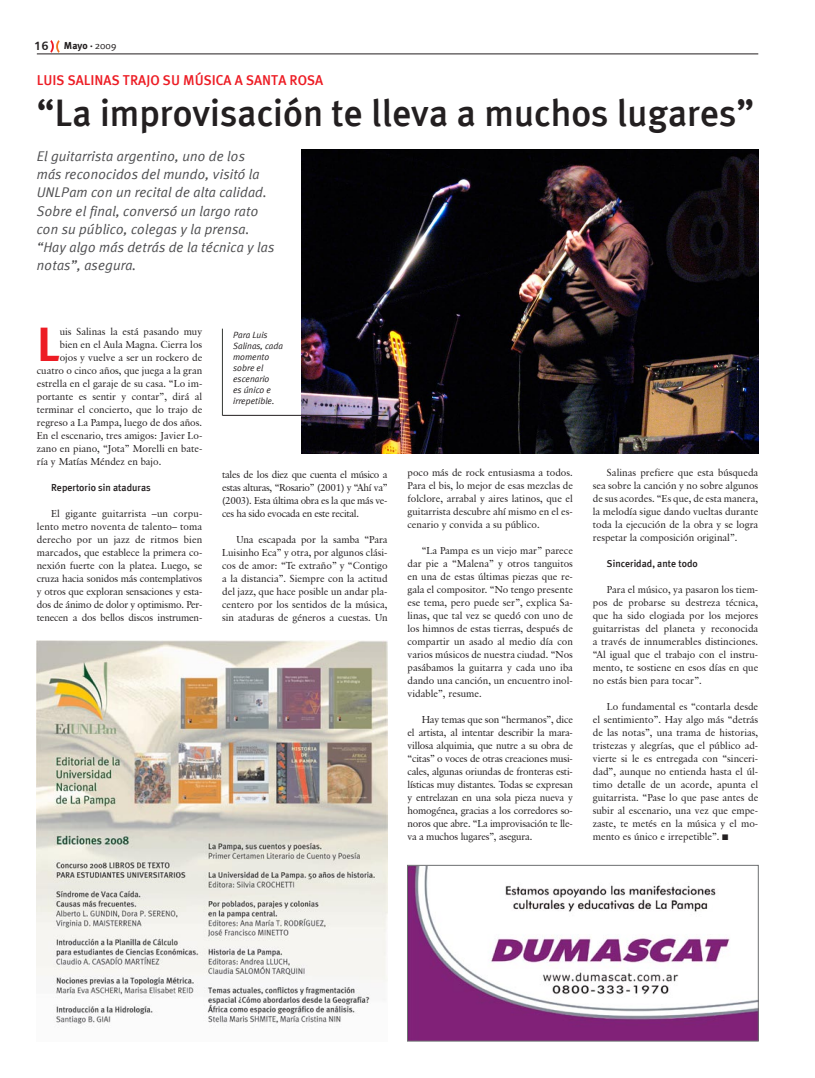
<style>
.page{position:relative;width:815px;height:1078px;background:#fff}
.page>*{position:absolute;margin:0;border:0;box-sizing:border-box;transform-origin:0 0}
.t1{font:700 47.4px "Meta Plus";color:#ed1c24}
.t2{font:500 37.5px "Meta Plus";color:#231f20}
.t3{font:italic 14px/18px "Meta Plus Normal";letter-spacing:.01em;color:#4d4d4f}
.t4{font:500 14px "Meta Plus";color:#ed1c24}
.t5{font:12px "Humanist 777 BT Bold B";color:#231f20}
.t6{font:10px/13px "Classical Garamond BT";color:#231f20;text-align:justify}
.t7{font:500 10px "Meta Plus";color:#231f20}
.t8{font:700 10px "Meta Plus";color:#231f20}
.t9{font:italic 9px/11px "Meta Plus Normal";color:#231f20}
.s1{font-family:"Meta Plus Normal";font-weight:400}
</style>
<div class="page">
<hr style="left:37px;top:53px;width:721px;height:1px;background:#231f20">
<svg style="left:50px;top:40px;width:10px;height:13px"></svg>
<img style="left:409px;top:866px;width:348px;height:173px">
<div style="left:407px;top:864px;width:352px;height:177px;border:1px solid #6d6f71"></div>
<img style="left:37px;top:640px;width:351px;height:384px">
<img style="left:301px;top:149px;width:457px;height:304px">
<hr style="left:222px;top:328px;width:1px;height:87px;background:#353934">
<hr style="left:223px;top:415px;width:165px;height:1px;background:#231f20">
<p class="t5" style="left:34px;top:38px;width:16px">16</p>
<p class="t8" style="left:64px;top:40px;width:54px">Mayo . <span class="s1">2009</span></p>
<h3 class="t4" style="left:37px;top:72px;width:288px">LUIS SALINAS TRAJO SU MÚSICA A SANTA ROSA</h3>
<h2 class="t2" style="left:37px;top:91px;width:719px">“La improvisación te lleva a muchos lugares”</h2>
<p class="t3" style="left:37px;top:147px;width:239px">El guitarrista argentino, uno de los<br>más reconocidos del mundo, visitó la UNLPam con un recital de alta calidad.<br>Sobre el final, conversó un largo rato con su público, colegas y la prensa. “Hay algo más detrás de la técnica y las notas”, asegura.</p>
<h1 class="t1" style="left:37px;top:316px;width:24px">L</h1>
<p class="t6" style="left:60px;top:324px;width:144px">uis Salinas la está pasando muy</p>
<p class="t6" style="left:60px;top:337px;width:144px">bien en el Aula Magna. Cierra los</p>
<p class="t6" style="left:60px;top:350px;width:144px">ojos y vuelve a ser un rockero de</p>
<p class="t6" style="left:37px;top:363px;width:167px">cuatro o cinco años, que juega a la gran</p>
<p class="t6" style="left:37px;top:376px;width:167px">estrella en el garaje de su casa. “Lo im-</p>
<p class="t6" style="left:37px;top:389px;width:167px">portante es sentir y contar”, dirá al</p>
<p class="t6" style="left:37px;top:402px;width:167px">terminar el concierto, que lo trajo de</p>
<p class="t6" style="left:37px;top:415px;width:167px">regreso a La Pampa, luego de dos años.</p>
<p class="t6" style="left:37px;top:428px;width:167px">En el escenario, tres amigos: Javier Lo-</p>
<p class="t6" style="left:37px;top:441px;width:167px">zano en piano, “Jota” Morelli en bate-</p>
<p class="t6" style="left:37px;top:454px;width:126px">ría y Matías Méndez en bajo.</p>
<p class="t7" style="left:51px;top:481px;width:101px">Repertorio sin ataduras</p>
<p class="t6" style="left:37px;top:506px;width:167px;text-indent:14px">El gigante guitarrista –un corpu&shy;lento metro noventa de talento– toma derecho por un jazz de ritmos bien marcados, que establece la primera co&shy;nexión fuerte con la platea. Luego, se cruza hacia sonidos más contemplativos y otros que exploran sensaciones y esta&shy;dos de ánimo de dolor y optimismo. Per&shy;tenecen a dos bellos discos instrumen-</p>
<p class="t9" style="left:233px;top:329px;width:51px">Para Luis<br>Salinas, cada momento sobre el escenario<br>es único e irrepetible.</p>
<p class="t6" style="left:222px;top:467px;width:167px">tales de los diez que cuenta el músico a estas alturas, “Rosario” (2001) y “Ahí va” (2003). Esta última obra es la que más ve&shy;ces ha sido evocada en este recital.</p>
<p class="t6" style="left:222px;top:532px;width:167px;text-indent:14px">Una escapada por la samba “Para Luisinho Eca” y otra, por algunos clási&shy;cos de amor: “Te extraño” y “Contigo a la distancia”. Siempre con la actitud del jazz, que hace posible un andar pla&shy;centero por los sentidos de la música, sin ataduras de géneros a cuestas. Un</p>
<p class="t6" style="left:407px;top:466px;width:167px">poco más de rock entusiasma a todos.<br>Para el bis, lo mejor de esas mezclas de folclore, arrabal y aires latinos, que el guitarrista descubre ahí mismo en el es&shy;cenario y convida a su público.</p>
<p class="t6" style="left:407px;top:544px;width:167px;text-indent:14px">“La Pampa es un viejo mar” parece dar pie a “Malena” y otros tanguitos en una de estas últimas piezas que re&shy;gala el compositor. “No tengo presente ese tema, pero puede ser”, explica Sa&shy;linas, que tal vez se quedó con uno de los himnos de estas tierras, después de compartir un asado al medio día con varios músicos de nuestra ciudad. “Nos pasábamos la guitarra y cada uno iba dando una canción, un encuentro inol&shy;vidable”, resume.</p>
<p class="t6" style="left:407px;top:713px;width:167px;text-indent:14px">Hay temas que son “hermanos”, dice el artista, al intentar describir la mara&shy;villosa alquimia, que nutre a su obra de “citas” o voces de otras creaciones musi&shy;cales, algunas oriundas de fronteras esti&shy;lísticas muy distantes. Todas se expresan y entrelazan en una sola pieza nueva y homogénea, gracias a los corredores so&shy;noros que abre. “La improvisación te lle&shy;va a muchos lugares”, asegura.</p>
<p class="t6" style="left:593px;top:465px;width:167px;text-indent:14px">Salinas prefiere que esta búsqueda sea sobre la canción y no sobre algunos de sus acordes. “Es que, de esta manera, la melodía sigue dando vueltas durante toda la ejecución de la obra y se logra respetar la composición original”.</p>
<p class="t7" style="left:607px;top:557px;width:92px">Sinceridad, ante todo</p>
<p class="t6" style="left:593px;top:582px;width:167px;text-indent:14px">Para el músico, ya pasaron los tiem&shy;pos de probarse su destreza técnica, que ha sido elogiada por los mejores guitarristas del planeta y reconocida a través de innumerables distinciones. “Al igual que el trabajo con el instru&shy;mento, te sostiene en esos días en que no estás bien para tocar”.</p>
<p class="t6" style="left:593px;top:699px;width:167px;text-indent:14px">Lo fundamental es “contarla desde el sentimiento”. Hay algo más “detrás de las notas”, una trama de historias, tristezas y alegrías, que el público ad&shy;vierte si le es entregada con “sinceri&shy;dad”, aunque no entienda hasta el úl&shy;timo detalle de un acorde, apunta el guitarrista. “Pase lo que pase antes de subir al escenario, una vez que empe&shy;zaste, te metés en la música y el mo&shy;mento es único e irrepetible”.</p>
</div>
